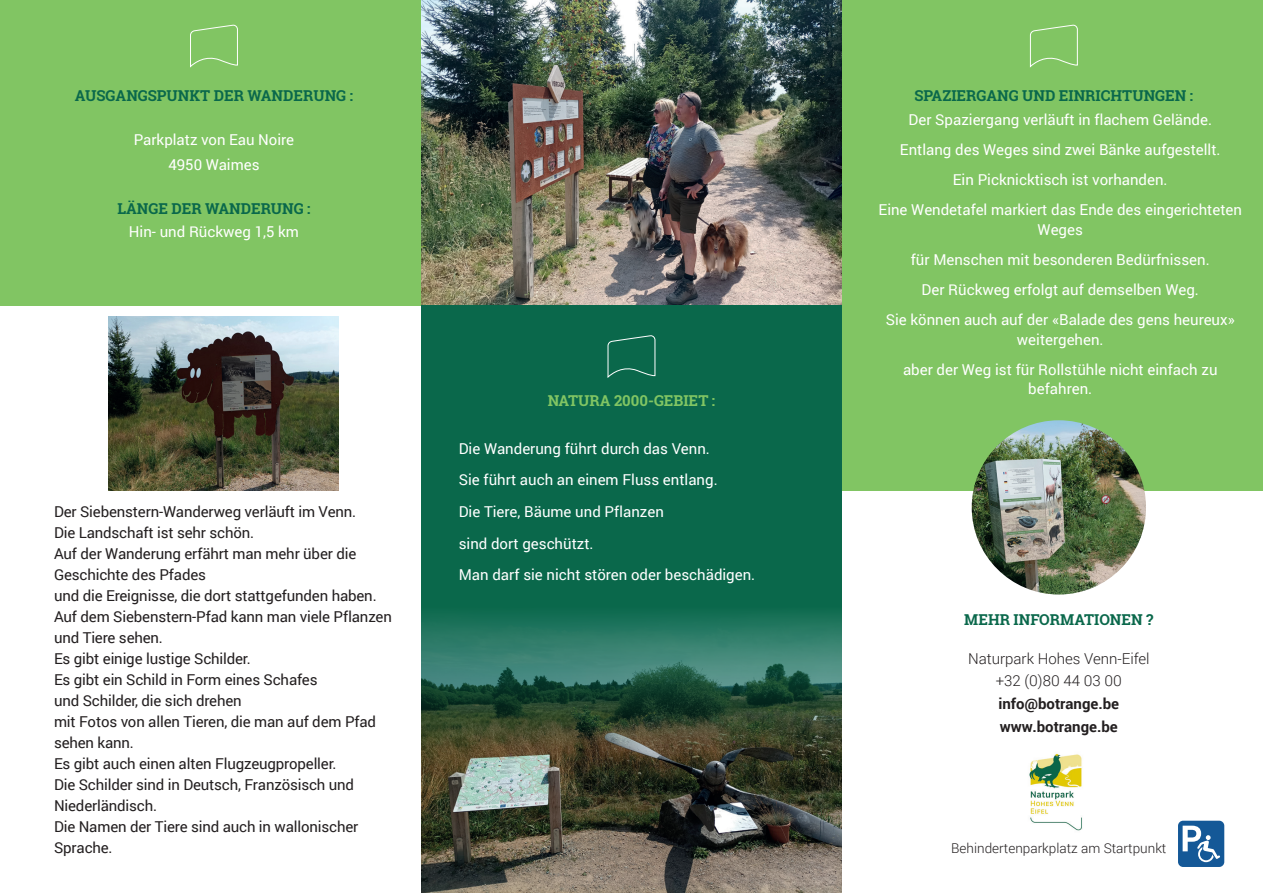
<style>
.page{position:relative;width:1263px;height:893px;background:#fff}
.page>*{position:absolute;margin:0;border:0;box-sizing:border-box;transform-origin:0 0}
.t1{font:15px/30.2px "Roboto";color:#fff;text-align:center}
.t2{font:15px/21px "Roboto";letter-spacing:-.01em;color:#231f20}
.t3{font:700 15px "Roboto Slab";color:#0a684b}
.t4{font:300 15px/22.6px "Roboto";color:#231f20;text-align:center}
.t5{font:700 15px/22.6px "Roboto";color:#231f20}
.t6{font:700 15px "Roboto Slab";color:#81c563}
.t7{font:300 13.5px "Roboto";color:#231f20}
</style>
<div class="page">
<img style="left:109px;top:316px;width:229px;height:175px">
<img style="left:421px;top:791px;width:421px;height:102px">
<div style="left:0;top:0;width:421px;height:306px;background:#81c563"></div>
<div style="left:842px;top:0;width:421px;height:491px;background:#81c563"></div>
<img style="left:421px;top:0;width:421px;height:306px">
<img style="left:1029px;top:753px;width:53px;height:78px">
<svg style="left:421px;top:306px;width:421px;height:485px;background:#1a634a"></svg>
<svg style="left:190px;top:24px;width:48px;height:44px"></svg>
<svg style="left:1029px;top:24px;width:49px;height:44px"></svg>
<svg style="left:607px;top:335px;width:49px;height:44px;background:#1d7359"></svg>
<img style="left:972px;top:420px;width:174px;height:174px;border-radius:87px">
<div style="left:1178px;top:821px;width:46px;height:46px;background:#145897;border-radius:5px"></div>
<svg style="left:1182px;top:826px;width:38px;height:36px"></svg>
<p class="t3" style="left:75px;top:85px;width:280px">AUSGANGSPUNKT DER WANDERUNG :</p>
<p class="t1" style="left:134px;top:126px;width:162px;line-height:25.2px">Parkplatz von Eau Noire<br>4950 Waimes</p>
<p class="t3" style="left:117px;top:199px;width:195px">LÄNGE DER WANDERUNG :</p>
<p class="t1" style="left:129px;top:216px;width:172px">Hin- und Rückweg 1,5 km</p>
<p class="t2" style="left:54px;top:501px;width:339px">Der Siebenstern-Wanderweg verläuft im Venn.<br>Die Landschaft ist sehr schön.<br>Auf der Wanderung erfährt man mehr über die Geschichte des Pfades<br>und die Ereignisse, die dort stattgefunden haben.<br>Auf dem Siebenstern-Pfad kann man viele Pflanzen und Tiere sehen.<br>Es gibt einige lustige Schilder.<br>Es gibt ein Schild in Form eines Schafes<br>und Schilder, die sich drehen<br>mit Fotos von allen Tieren, die man auf dem Pfad sehen kann.<br>Es gibt auch einen alten Flugzeugpropeller.<br>Die Schilder sind in Deutsch, Französisch und Niederländisch.<br>Die Namen der Tiere sind auch in wallonischer Sprache.</p>
<p class="t6" style="left:548px;top:390px;width:169px">NATURA 2000-GEBIET :</p>
<p class="t1" style="left:459px;top:432px;width:298px;line-height:31.7px;text-align:left">Die Wanderung führt durch das Venn.<br>Sie führt auch an einem Fluss entlang.<br>Die Tiere, Bäume und Pflanzen<br>sind dort geschützt.<br>Man darf sie nicht stören oder beschädigen.</p>
<p class="t3" style="left:914px;top:85px;width:280px">SPAZIERGANG UND EINRICHTUNGEN :</p>
<p class="t1" style="left:878px;top:104px;width:365px">Der Spaziergang verläuft in flachem Gelände.<br>Entlang des Weges sind zwei Bänke aufgestellt.<br>Ein Picknicktisch ist vorhanden.<br>Eine Wendetafel markiert das Ende des eingerichteten</p>
<p class="t1" style="left:886px;top:214px;width:351px">Weges<br>für Menschen mit besonderen Bedürfnissen.<br>Der Rückweg erfolgt auf demselben Weg.<br>Sie können auch auf der «Balade des gens heureux»</p>
<p class="t1" style="left:903px;top:324px;width:316px">weitergehen.<br>aber der Weg ist für Rollstühle nicht einfach zu</p>
<p class="t1" style="left:1028px;top:373px;width:65px">befahren.</p>
<p class="t3" style="left:964px;top:609px;width:191px">MEHR INFORMATIONEN ?</p>
<p class="t4" style="left:968px;top:647px;width:183px">Naturpark Hohes Venn-Eifel +32 (0)80 44 03 00</p>
<p class="t5" style="left:998px;top:692px;width:122px">info@botrange.be www.botrange.be</p>
<p class="t7" style="left:951px;top:839px;width:217px">Behindertenparkplatz am Startpunkt</p>
</div>
